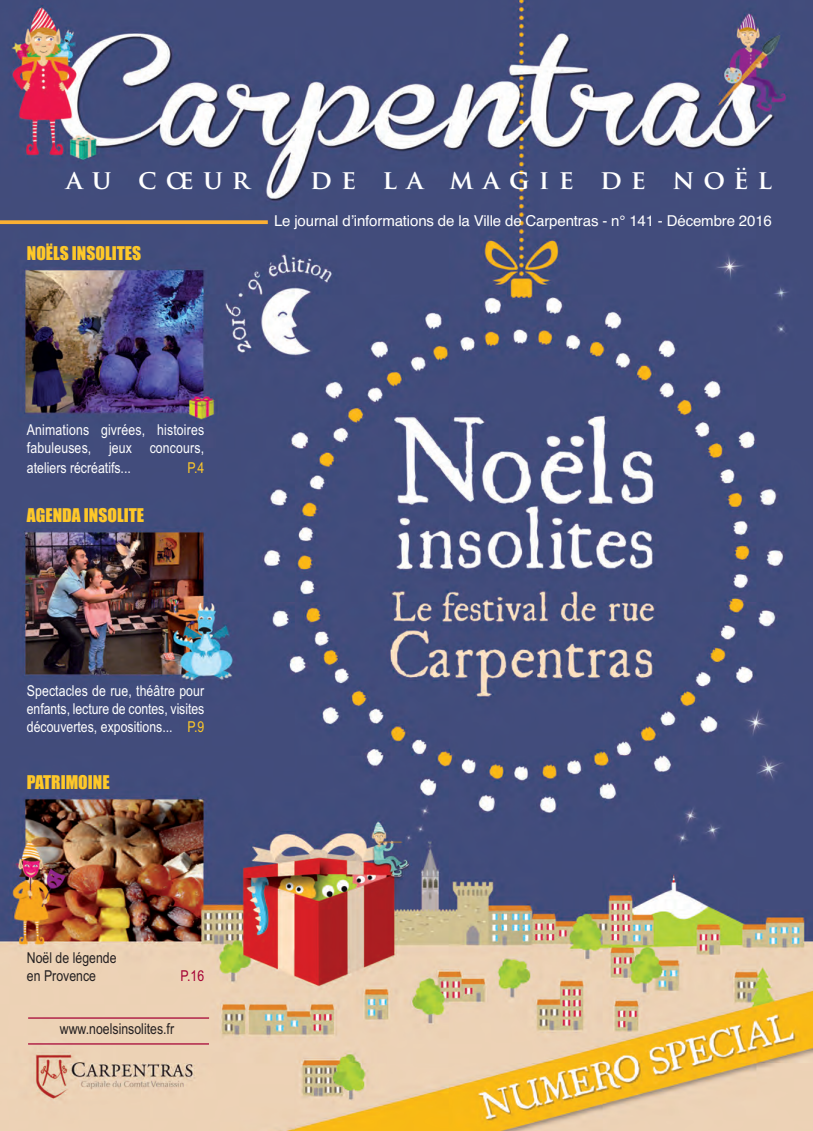
<style>
.page{position:relative;width:813px;height:1131px;background:#fff}
.page>*{position:absolute;margin:0;border:0;box-sizing:border-box;transform-origin:0 0}
.t1{font:700 26.25px "Trajan Pro";letter-spacing:.345em;color:#fff}
.t2{font:17.5px "Impact";color:#fec829}
.t3{font:15px/18px "Arial Narrow";color:#fff}
.t4{font:15px "Helvetica";letter-spacing:-.01em;color:#fff}
.t5{font:15px/18px "Arial Narrow";color:#231f20}
.t6{font:15px "Arial Narrow";color:#a50134}
.t7{font:15px "Arial Narrow";color:#fec829}
.s1{color:#fec829}
</style>
<div class="page">
<img style="left:0;top:0;width:812px;height:1131px">
<h1 class="t1" style="left:66px;top:169px;width:185px">AU CŒUR</h1>
<h1 class="t1" style="left:310px;top:169px;width:463px">DE LA MAGIE DE NOËL</h1>
<p class="t4" style="left:274px;top:212px;width:499px">Le journal d’informations de la Ville de Carpentras - n° 141 - Décembre 2016</p>
<p class="t2" style="left:27px;top:244px;width:116px">NOËLS INSOLITES</p>
<p class="t3" style="left:27px;top:420px;width:179px">Animations givrées, histoires fabuleuses, jeux concours,</p>
<p class="t3" style="left:27px;top:458px;width:105px">ateliers récréatifs...</p>
<p class="t7" style="left:187px;top:459px;width:18px">P.4</p>
<p class="t2" style="left:27px;top:506px;width:119px">AGENDA INSOLITE</p>
<p class="t3" style="left:27px;top:682px;width:179px;text-align:justify">Spectacles de rue, théâtre pour enfants, lecture de contes, visites découvertes, expositions... <span class="s1">P.9</span></p>
<p class="t2" style="left:27px;top:773px;width:84px">PATRIMOINE</p>
<p class="t5" style="left:27px;top:949px;width:91px">Noël de légende en Provence</p>
<p class="t6" style="left:180px;top:967px;width:25px">P.16</p>
<p class="t5" style="left:60px;top:1020px;width:116px">www.noelsinsolites.fr</p>
</div>
